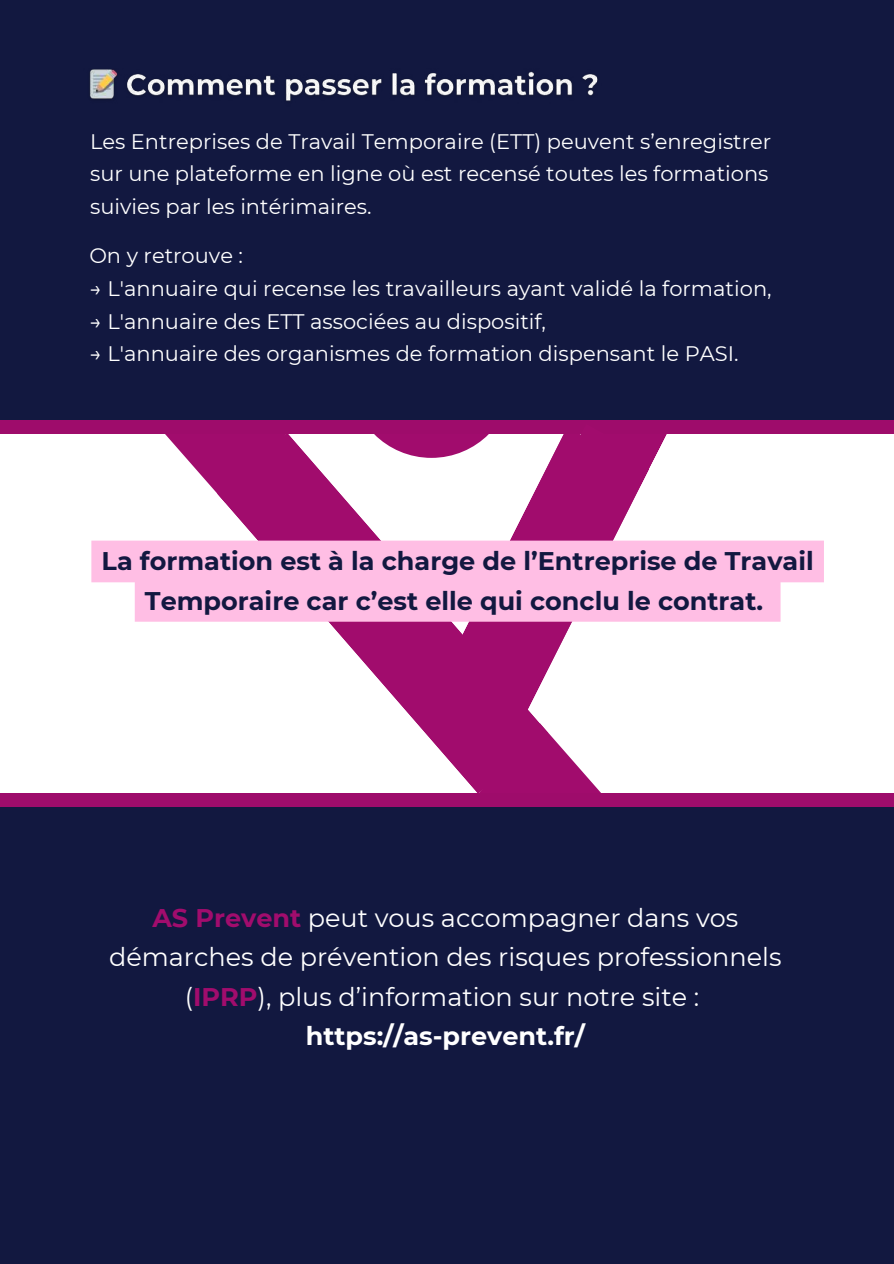
<style>
.page{position:relative;width:894px;height:1264px;background:#fff}
.page>*{position:absolute;margin:0;border:0;box-sizing:border-box;transform-origin:0 0}
.t1{font:25.5px/39.3px "Montserrat";color:#fff;text-align:center}
.t2{font:700 25.5px/39.3px "Montserrat";color:#121840;text-align:center}
.t3{font:21px/32.7px "Montserrat";color:#fff}
.s1{font-weight:700;color:#a10c6d}
.s2{font-weight:700}
</style>
<div class="page">
<svg style="left:548px;top:434px;width:101px;height:236px;fill:#a10c6d"></svg>
<svg style="left:217px;top:434px;width:331px;height:358px"></svg>
<svg style="left:165px;top:434px;width:122px;height:69px"></svg>
<svg style="left:478px;top:723px;width:122px;height:69px"></svg>
<div style="left:0;top:0;width:893px;height:420px;background:#121840"></div>
<div style="left:350px;top:296px;width:162px;height:162px;background:#a10c6d;border-radius:50%"></div>
<div style="left:304px;top:274px;width:244px;height:146px;background:#121840"></div>
<div style="left:0;top:797px;width:893px;height:466px;background:#121840"></div>
<div style="left:0;top:420px;width:893px;height:14px;background:#9e0c6b"></div>
<svg style="left:575px;top:434px;width:92px;height:52px;background:#ae2f82"></svg>
<div style="left:0;top:792px;width:893px;height:14px;background:#9e0c6b"></div>
<img style="left:90px;top:69px;width:508px;height:32px">
<svg style="left:91px;top:540px;width:732px;height:81px;background:#fec1e5"></svg>
<p class="t3" style="left:90px;top:125px;width:682px">Les Entreprises de Travail Temporaire (ETT) peuvent s’enregistrer sur une plateforme en ligne où est recensé toutes les formations suivies par les intérimaires.</p>
<p class="t3" style="left:89px;top:239px;width:155px">On y retrouve :</p>
<p class="t3" style="left:89px;top:272px;width:683px">→ L'annuaire qui recense les travailleurs ayant validé la formation,</p>
<p class="t3" style="left:89px;top:305px;width:458px">→ L'annuaire des ETT associées au dispositif,</p>
<p class="t3" style="left:89px;top:337px;width:650px">→ L'annuaire des organismes de formation dispensant le PASI.</p>
<p class="t2" style="left:102px;top:541px;width:713px">La formation est à la charge de l’Entreprise de Travail<br>Temporaire car c’est elle qui conclu le contrat.</p>
<p class="t1" style="left:109px;top:898px;width:673px"><span class="s1">AS Prevent</span> peut vous accompagner dans vos démarches de prévention des risques professionnels (<span class="s1">IPRP</span>), plus d’information sur notre site : <span class="s2">https://as-prevent.fr/</span></p>
</div>
